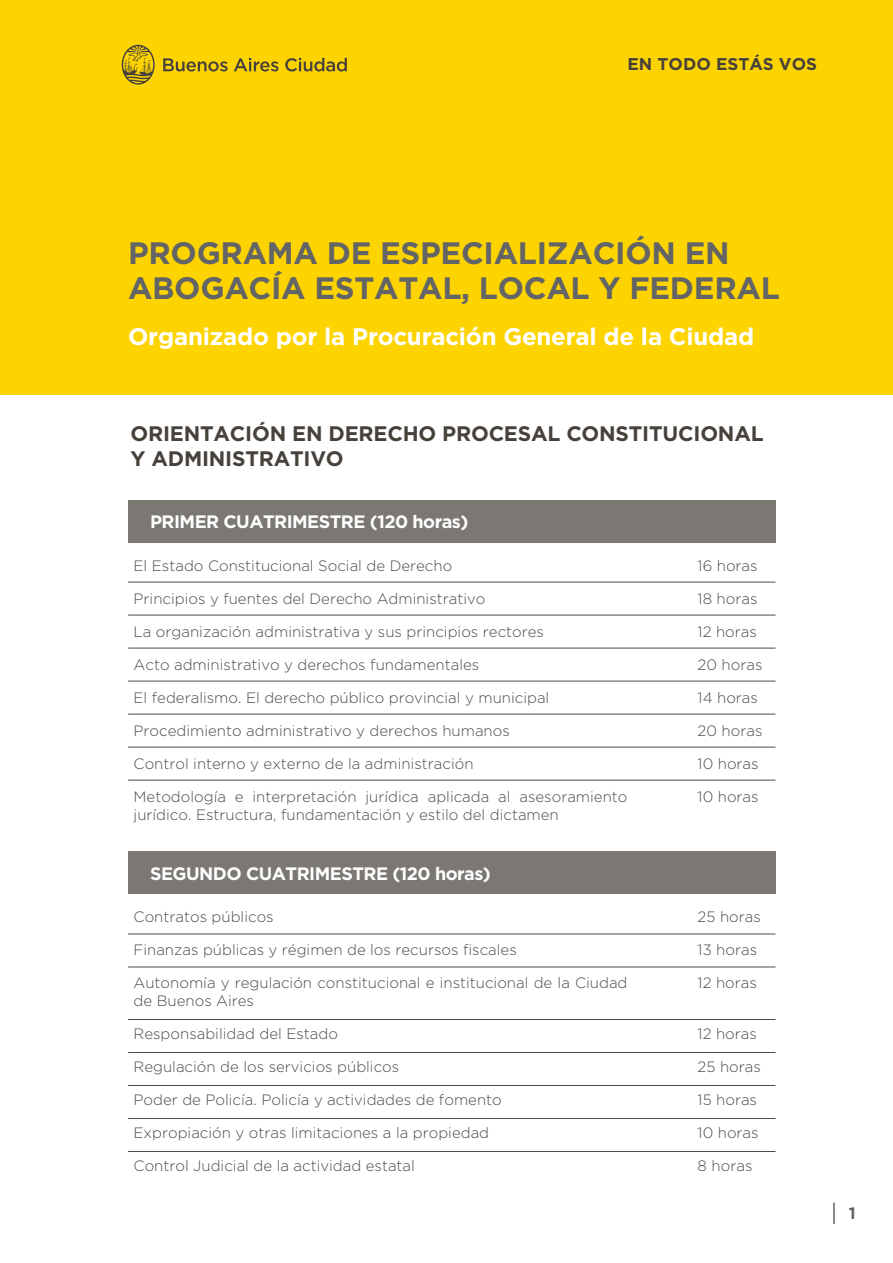
<style>
.page{position:relative;width:893px;height:1263px;background:#fff}
.page>*{position:absolute;margin:0;border:0;box-sizing:border-box;transform-origin:0 0}
.t1{font:700 31.05px/35.5px "Gotham";letter-spacing:-.01em;color:#636466}
.t2{font:700 24px "Gotham";letter-spacing:-.01em;color:#fff}
.t3{font:700 21px/25.2px "Gotham";letter-spacing:-.01em;color:#47413b}
.t4{font:700 18px "Gotham";letter-spacing:-.03em;color:#fff}
.t5{font:700 17.1px "Gotham";color:#47413b}
.t6{font:700 16.5px "Gotham";color:#636466}
.t7{font:300 15px/18px "Gotham";color:#4b4b4d}
</style>
<div class="page">
<div style="left:0;top:0;width:893px;height:394px;background:#fdd400"></div>
<hr style="left:833px;top:1202px;width:2px;height:22px;background:#636466">
<svg style="left:163px;top:58px;width:65px;height:14px"></svg>
<svg style="left:234px;top:58px;width:44px;height:14px"></svg>
<svg style="left:285px;top:58px;width:62px;height:14px"></svg>
<svg style="left:122px;top:45px;width:33px;height:40px"></svg>
<div style="left:128px;top:500px;width:647px;height:42px;background:#7b7874"></div>
<hr style="left:128px;top:582px;width:647px;height:1px;background:#4b4b4d">
<hr style="left:128px;top:615px;width:647px;height:1px;background:#4b4b4d">
<hr style="left:128px;top:648px;width:647px;height:1px;background:#4b4b4d">
<hr style="left:128px;top:681px;width:647px;height:1px;background:#4b4b4d">
<hr style="left:128px;top:714px;width:647px;height:1px;background:#4b4b4d">
<hr style="left:128px;top:747px;width:647px;height:1px;background:#4b4b4d">
<hr style="left:128px;top:780px;width:647px;height:1px;background:#4b4b4d">
<div style="left:128px;top:851px;width:647px;height:43px;background:#7b7874"></div>
<hr style="left:128px;top:933px;width:647px;height:1px;background:#4b4b4d">
<hr style="left:128px;top:966px;width:647px;height:1px;background:#4b4b4d">
<hr style="left:128px;top:1019px;width:647px;height:1px;background:#4b4b4d">
<hr style="left:128px;top:1052px;width:647px;height:1px;background:#4b4b4d">
<hr style="left:128px;top:1085px;width:647px;height:1px;background:#4b4b4d">
<hr style="left:128px;top:1118px;width:647px;height:1px;background:#4b4b4d">
<hr style="left:128px;top:1151px;width:647px;height:1px;background:#4b4b4d">
<p class="t5" style="left:628px;top:53px;width:191px">EN TODO ESTÁS VOS</p>
<h1 class="t1" style="left:128px;top:235px;width:653px">PROGRAMA DE ESPECIALIZACIÓN EN<br>ABOGACÍA ESTATAL, LOCAL Y FEDERAL</h1>
<h2 class="t2" style="left:128px;top:321px;width:628px">Organizado por la Procuración General de la Ciudad</h2>
<h3 class="t3" style="left:130px;top:421px;width:635px">ORIENTACIÓN EN DERECHO PROCESAL CONSTITUCIONAL<br>Y ADMINISTRATIVO</h3>
<p class="t4" style="left:150px;top:510px;width:320px">PRIMER CUATRIMESTRE (120 horas)</p>
<p class="t7" style="left:134px;top:556px;width:320px">El Estado Constitucional Social de Derecho</p>
<p class="t7" style="left:134px;top:589px;width:353px">Principios y fuentes del Derecho Administrativo</p>
<p class="t7" style="left:134px;top:622px;width:412px">La organización administrativa y sus principios rectores</p>
<p class="t7" style="left:134px;top:655px;width:347px">Acto administrativo y derechos fundamentales</p>
<p class="t7" style="left:134px;top:688px;width:417px">El federalismo. El derecho público provincial y municipal</p>
<p class="t7" style="left:134px;top:721px;width:378px">Procedimiento administrativo y derechos humanos</p>
<p class="t7" style="left:134px;top:754px;width:341px">Control interno y externo de la administración</p>
<p class="t7" style="left:134px;top:787px;width:495px">Metodología e interpretación jurídica aplicada al asesoramiento jurídico. Estructura, fundamentación y estilo del dictamen</p>
<p class="t4" style="left:150px;top:862px;width:342px">SEGUNDO CUATRIMESTRE (120 horas)</p>
<p class="t7" style="left:134px;top:908px;width:142px">Contratos públicos</p>
<p class="t7" style="left:134px;top:941px;width:385px">Finanzas públicas y régimen de los recursos fiscales</p>
<p class="t7" style="left:134px;top:974px;width:495px">Autonomía y regulación constitucional e institucional de la Ciudad de Buenos Aires</p>
<p class="t7" style="left:134px;top:1025px;width:206px">Responsabilidad del Estado</p>
<p class="t7" style="left:134px;top:1058px;width:267px">Regulación de los servicios públicos</p>
<p class="t7" style="left:134px;top:1091px;width:370px">Poder de Policía. Policía y actividades de fomento</p>
<p class="t7" style="left:134px;top:1124px;width:357px">Expropiación y otras limitaciones a la propiedad</p>
<p class="t7" style="left:134px;top:1157px;width:283px">Control Judicial de la actividad estatal</p>
<p class="t7" style="left:698px;top:556px;width:62px">16 horas</p>
<p class="t7" style="left:698px;top:589px;width:61px">18 horas</p>
<p class="t7" style="left:698px;top:622px;width:61px">12 horas</p>
<p class="t7" style="left:698px;top:655px;width:66px">20 horas</p>
<p class="t7" style="left:698px;top:688px;width:62px">14 horas</p>
<p class="t7" style="left:698px;top:721px;width:66px">20 horas</p>
<p class="t7" style="left:698px;top:754px;width:63px">10 horas</p>
<p class="t7" style="left:698px;top:787px;width:63px">10 horas</p>
<p class="t7" style="left:698px;top:908px;width:65px">25 horas</p>
<p class="t7" style="left:698px;top:941px;width:61px">13 horas</p>
<p class="t7" style="left:698px;top:974px;width:61px">12 horas</p>
<p class="t7" style="left:698px;top:1025px;width:61px">12 horas</p>
<p class="t7" style="left:698px;top:1058px;width:65px">25 horas</p>
<p class="t7" style="left:698px;top:1091px;width:61px">15 horas</p>
<p class="t7" style="left:698px;top:1124px;width:63px">10 horas</p>
<p class="t7" style="left:698px;top:1157px;width:56px">8 horas</p>
<p class="t6" style="left:849px;top:1202px;width:8px">1</p>
</div>
